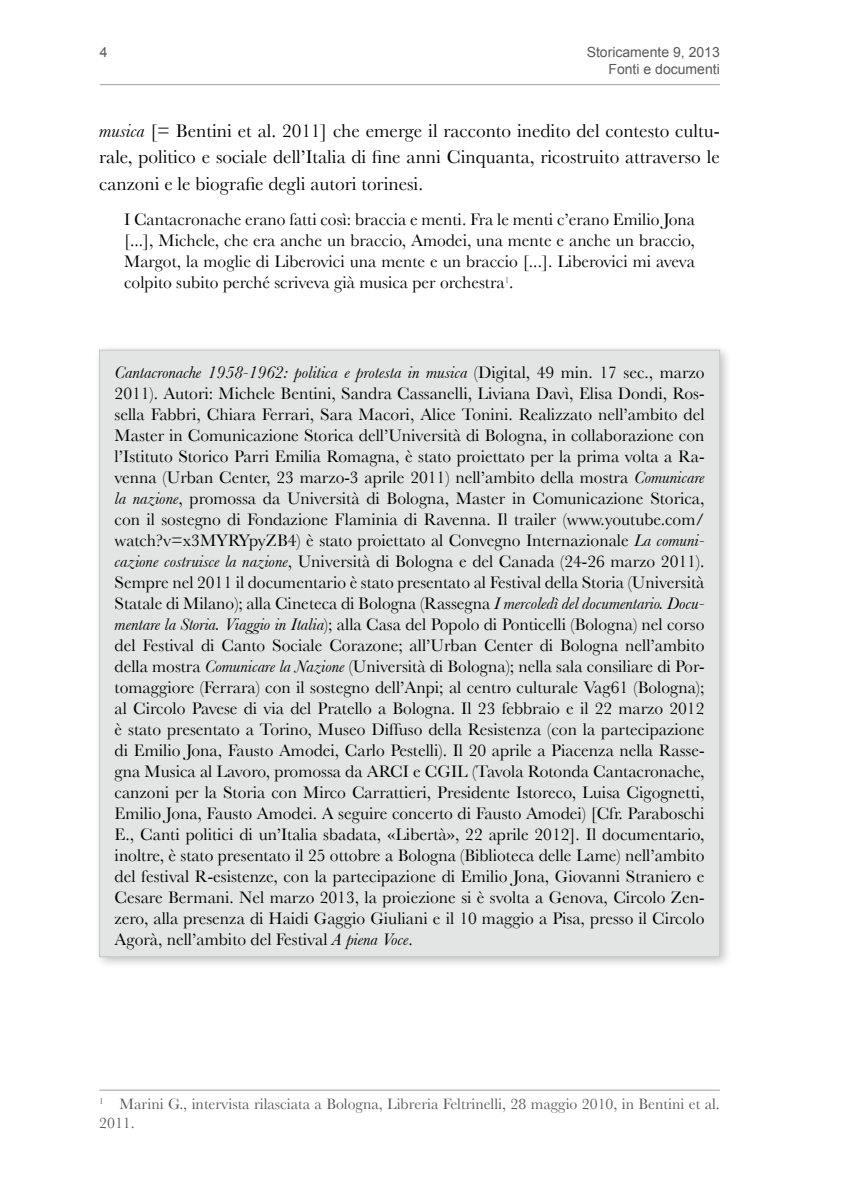
<style>
.page{position:relative;width:844px;height:1191px;background:#fff}
.page>*{position:absolute;margin:0;border:0;box-sizing:border-box;transform-origin:0 0}
.t1{font:19.25px/26.2px "Baskerville";color:#000;text-align:justify}
.t2{font:17.5px/21px "Baskerville";color:#000;text-align:justify}
.t3{font:15.75px/18.9px "Baskerville";color:#58585a}
.t4{font:14px/16.8px "Arial";color:#58585a;text-align:right}
.s1{font-style:italic}
</style>
<div class="page">
<hr style="left:100px;top:84px;width:619px;height:1px;background:#9c9e9f">
<hr style="left:99px;top:1089px;width:620px;height:1px;background:#9c9e9f">
<div style="left:93px;top:344px;width:640px;height:626px;background:#000;opacity:.25"></div>
<div style="left:99px;top:350px;width:620px;height:606px;background:#e3e4e4"></div>
<p class="t4" style="left:100px;top:44px;width:9px">4</p>
<p class="t4" style="left:586px;top:44px;width:135px">Storicamente 9, 2013<br>Fonti e documenti</p>
<p class="t1" style="left:99px;top:117px;width:622px"><span class="s1">musica</span> [= Bentini et al. 2011] che emerge il racconto inedito del contesto cultu&shy;rale, politico e sociale dell’Italia di fine anni Cinquanta, ricostruito attraverso le canzoni e le biografie degli autori torinesi.</p>
<p class="t2" style="left:124px;top:209px;width:572px">I Cantacronache erano fatti così: braccia e menti. Fra le menti c’erano Emilio Jona [...], Michele, che era anche un braccio, Amodei, una mente e anche un braccio, Margot, la moglie di Liberovici una mente e un braccio [...]. Liberovici mi aveva colpito subito perché scriveva già musica per orchestra<sup>1</sup>.</p>
<p class="t2" style="left:115px;top:362px;width:591px"><span class="s1">Cantacronache 1958-1962: politica e protesta in musica</span> (Digital, 49 min. 17 sec., marzo 2011). Autori: Michele Bentini, Sandra Cassanelli, Liviana Davì, Elisa Dondi, Ros&shy;sella Fabbri, Chiara Ferrari, Sara Macori, Alice Tonini. Realizzato nell’ambito del Master in Comunicazione Storica dell’Università di Bologna, in collaborazione con l’Istituto Storico Parri Emilia Romagna, è stato proiettato per la prima volta a Ra&shy;venna (Urban Center, 23 marzo-3 aprile 2011) nell’ambito della mostra <span class="s1">Comunicare la nazione</span>, promossa da Università di Bologna, Master in Comunicazione Storica, con il sostegno di Fondazione Flaminia di Ravenna. Il trailer (www.youtube.com/ watch?v=x3MYRYpyZB4) è stato proiettato al Convegno Internazionale <span class="s1">La comuni&shy;cazione costruisce la nazione</span>, Università di Bologna e del Canada (24-26 marzo 2011).<br>Sempre nel 2011 il documentario è stato presentato al Festival della Storia (Università Statale di Milano); alla Cineteca di Bologna (Rassegna <span class="s1">I mercoledì del documentario. Docu&shy;mentare la Storia. Viaggio in Italia</span>); alla Casa del Popolo di Ponticelli (Bologna) nel corso del Festival di Canto Sociale Corazone; all’Urban Center di Bologna nell’ambito della mostra <span class="s1">Comunicare la Nazione</span> (Università di Bologna); nella sala consiliare di Por&shy;tomaggiore (Ferrara) con il sostegno dell’Anpi; al centro culturale Vag61 (Bologna); al Circolo Pavese di via del Pratello a Bologna. Il 23 febbraio e il 22 marzo 2012 è stato presentato a Torino, Museo Diffuso della Resistenza (con la partecipazione di Emilio Jona, Fausto Amodei, Carlo Pestelli). Il 20 aprile a Piacenza nella Rasse&shy;gna Musica al Lavoro, promossa da ARCI e CGIL (Tavola Rotonda Cantacronache, canzoni per la Storia con Mirco Carrattieri, Presidente Istoreco, Luisa Cigognetti, Emilio Jona, Fausto Amodei. A seguire concerto di Fausto Amodei) [Cfr. Paraboschi E., Canti politici di un’Italia sbadata, «Libertà», 22 aprile 2012]. Il documentario, inoltre, è stato presentato il 25 ottobre a Bologna (Biblioteca delle Lame) nell’ambito del festival R-esistenze, con la partecipazione di Emilio Jona, Giovanni Straniero e Cesare Bermani. Nel marzo 2013, la proiezione si è svolta a Genova, Circolo Zen&shy;zero, alla presenza di Haidi Gaggio Giuliani e il 10 maggio a Pisa, presso il Circolo Agorà, nell’ambito del Festival <span class="s1">A piena Voce</span>.</p>
<p class="t3" style="left:99px;top:1094px;width:622px"><sup>1</sup> Marini G., intervista rilasciata a Bologna, Libreria Feltrinelli, 28 maggio 2010, in Bentini et al.<br>2011.</p>
</div>
